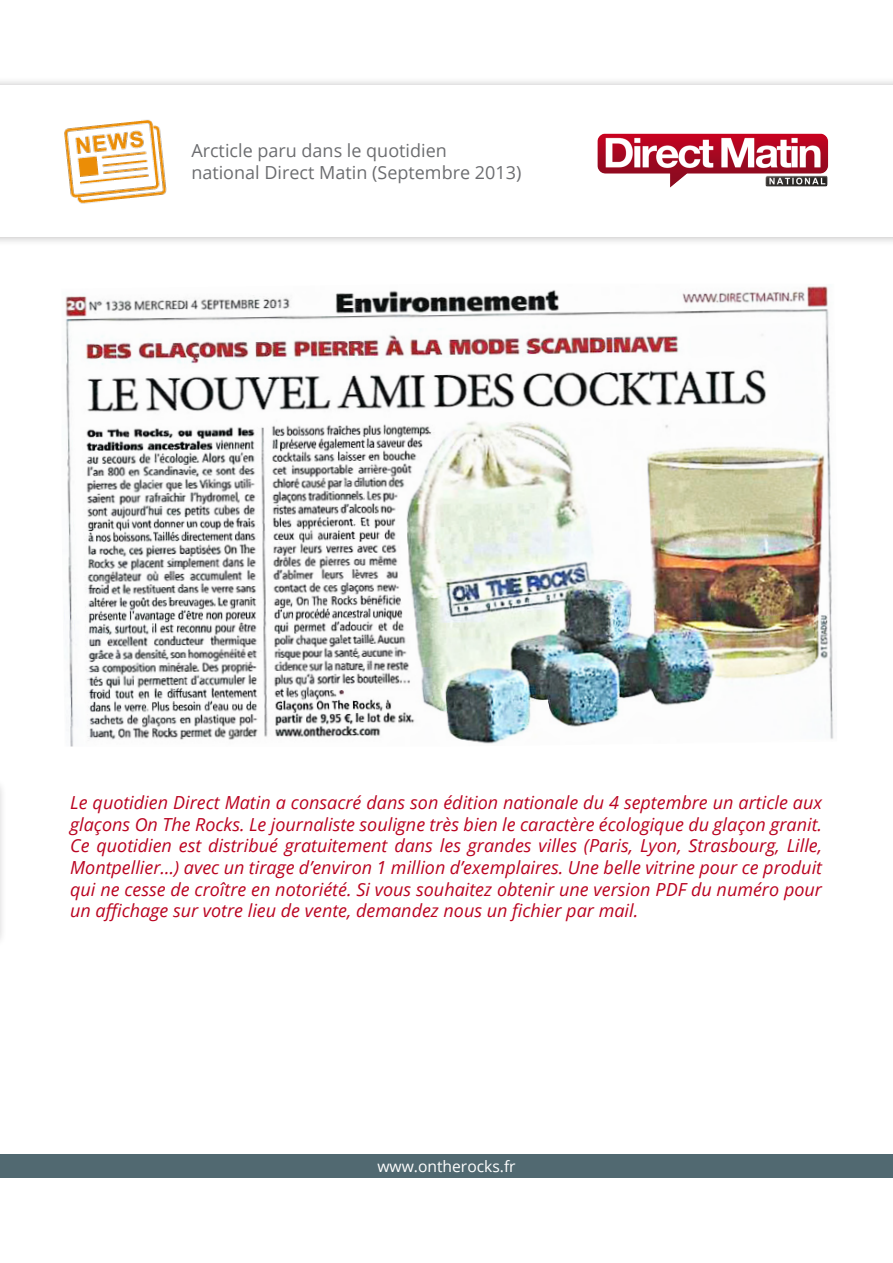
<style>
.page{position:relative;width:893px;height:1263px;background:#fff}
.page>*{position:absolute;margin:0;border:0;box-sizing:border-box;transform-origin:0 0}
.t1{font:italic 18px/21.6px "Open Sans";color:#ba0421;text-align:justify}
.t2{font:18px "Open Sans";color:#6c6d70}
.t3{font:15.6px "Open Sans";color:#fff}
</style>
<div class="page">
<div style="left:0;top:1155px;width:893px;height:23px;background:#516971"></div>
<div style="left:0;top:77px;width:893px;height:169px;background:#231f20;opacity:.3"></div>
<div style="left:0;top:85px;width:893px;height:152px;background:#fff"></div>
<div style="left:0;top:778px;width:7px;height:170px;background:#f8f8f8"></div>
<img style="left:65px;top:286px;width:769px;height:460px">
<img style="left:64px;top:119px;width:103px;height:85px">
<img style="left:597px;top:133px;width:232px;height:55px">
<p class="t2" style="left:191px;top:138px;width:257px">Arcticle paru dans le quotidien</p>
<p class="t2" style="left:191px;top:160px;width:331px">national Direct Matin (Septembre 2013)</p>
<p class="t1" style="left:70px;top:791px;width:753px">Le quotidien Direct Matin a consacré dans son édition nationale du 4 septembre un article aux glaçons On The Rocks. Le journaliste souligne très bien le caractère écologique du glaçon granit.<br>Ce quotidien est distribué gratuitement dans les grandes villes (Paris, Lyon, Strasbourg, Lille, Montpellier…) avec un tirage d’environ 1 million d’exemplaires. Une belle vitrine pour ce produit qui ne cesse de croître en notoriété. Si vous souhaitez obtenir une version PDF du numéro pour un affichage sur votre lieu de vente, demandez nous un fichier par mail.</p>
<p class="t3" style="left:377px;top:1155px;width:140px">www.ontherocks.fr</p>
</div>
